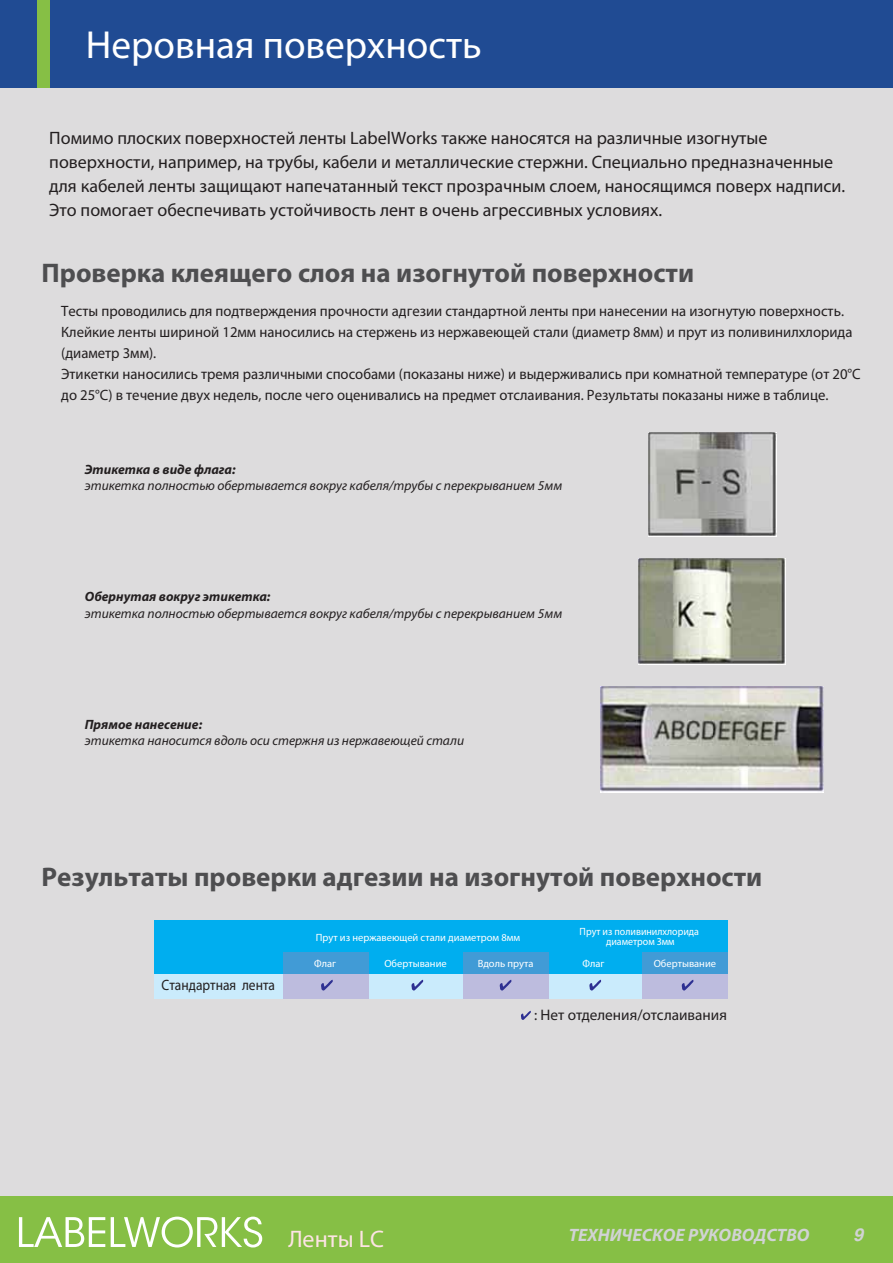
<style>
.page{position:relative;width:893px;height:1263px;background:#fff}
.page>*{position:absolute;margin:0;border:0;box-sizing:border-box;transform-origin:0 0}
.t1{font:39.3px "Myriad Pro";color:#fff}
.t2{font:700 27px "Myriad Pro";color:#4e4e50}
.t3{font:24px "Myriad Pro";color:#fde4e4}
.t4{font:18px/24px "Myriad Pro";color:#231f20}
.t5{font:italic 700 18px "Myriad Pro";color:#d1d3d4}
.t6{font:italic 700 18px "Helvetica";color:#d1d3d4}
.t7{font:15.3px "Myriad Pro";color:#231f20}
.t8{font:15px/21px "Myriad Pro";color:#231f20}
.t9{font:15px "Myriad Pro";color:#231f20;scale:.9 1}
.t10{font:italic 13.5px "Myriad Pro";color:#231f20}
.t11{font:italic 700 13.5px "Myriad Pro";color:#231f20}
.t12{font:10.5px "Myriad Pro";color:#fff}
.t13{font:10.5px/10.5px "Myriad Pro";color:#fff;text-align:center;scale:.95 1}
</style>
<div class="page">
<div style="left:0;top:0;width:892px;height:1263px;background:#dddcdd"></div>
<div style="left:0;top:1196px;width:892px;height:67px;background:#86bf45"></div>
<svg style="left:19px;top:1217px;width:86px;height:30px"></svg>
<svg style="left:111px;top:1217px;width:151px;height:31px"></svg>
<div style="left:0;top:0;width:892px;height:88px;background:#204b93"></div>
<div style="left:37px;top:0;width:13px;height:88px;background:#86bf45"></div>
<svg style="left:521px;top:1011px;width:10px;height:9px"></svg>
<div style="left:154px;top:948px;width:573px;height:51px;background:#caebfc"></div>
<div style="left:154px;top:920px;width:573px;height:53px;background:#00aeef"></div>
<div style="left:284px;top:973px;width:85px;height:26px;background:#bdbcde"></div>
<div style="left:284px;top:952px;width:85px;height:21px;background:#419bd6"></div>
<svg style="left:321px;top:980px;width:12px;height:11px"></svg>
<svg style="left:411px;top:980px;width:12px;height:11px"></svg>
<div style="left:463px;top:973px;width:85px;height:26px;background:#bdbcde"></div>
<div style="left:463px;top:952px;width:85px;height:21px;background:#419bd6"></div>
<svg style="left:499px;top:980px;width:12px;height:11px"></svg>
<svg style="left:589px;top:980px;width:12px;height:11px"></svg>
<div style="left:642px;top:973px;width:85px;height:26px;background:#bdbcde"></div>
<div style="left:642px;top:952px;width:85px;height:21px;background:#419bd6"></div>
<svg style="left:681px;top:980px;width:12px;height:11px"></svg>
<img style="left:648px;top:432px;width:128px;height:105px">
<img style="left:639px;top:559px;width:146px;height:106px">
<img style="left:601px;top:686px;width:222px;height:106px">
<h1 class="t1" style="left:86px;top:22px;width:397px">Неровная поверхность</h1>
<p class="t4" style="left:49px;top:125px;width:797px">Помимо плоских поверхностей ленты LabelWorks также наносятся на различные изогнутые поверхности, например, на трубы, кабели и металлические стержни. Специально предназначенные для кабелей ленты защищают напечатанный текст прозрачным слоем, наносящимся поверх надписи.<br>Это помогает обеспечивать устойчивость лент в очень агрессивных условиях.</p>
<h2 class="t2" style="left:42px;top:257px;width:654px">Проверка клеящего слоя на изогнутой поверхности</h2>
<p class="t8" style="left:61px;top:300px;width:801px">Тесты проводились для подтверждения прочности адгезии стандартной ленты при нанесении на изогнутую поверхность.<br>Клейкие ленты шириной 12мм наносились на стержень из нержавеющей стали (диаметр 8мм) и прут из поливинилхлорида (диаметр 3мм).<br>Этикетки наносились тремя различными способами (показаны ниже) и выдерживались при комнатной температуре (от 20°C до 25°C) в течение двух недель, после чего оценивались на предмет отслаивания. Результаты показаны ниже в таблице.</p>
<p class="t11" style="left:85px;top:461px;width:152px">Этикетка в виде флага:</p>
<p class="t10" style="left:85px;top:478px;width:479px">этикетка полностью обертывается вокруг кабеля/трубы с перекрыванием 5мм</p>
<p class="t11" style="left:85px;top:589px;width:187px">Обернутая вокруг этикетка:</p>
<p class="t10" style="left:85px;top:605px;width:479px">этикетка полностью обертывается вокруг кабеля/трубы с перекрыванием 5мм</p>
<p class="t11" style="left:85px;top:716px;width:119px">Прямое нанесение:</p>
<p class="t10" style="left:85px;top:732px;width:381px">этикетка наносится вдоль оси стержня из нержавеющей стали</p>
<h2 class="t2" style="left:42px;top:861px;width:722px">Результаты проверки адгезии на изогнутой поверхности</h2>
<p class="t9" style="left:162px;top:976px;width:128px">Стандартная лента</p>
<p class="t12" style="left:316px;top:931px;width:206px">Прут из нержавеющей стали диаметром 8мм</p>
<p class="t13" style="left:579px;top:926px;width:127px">Прут из поливинилхлорида диаметром 3мм</p>
<p class="t12" style="left:314px;top:957px;width:24px">Флаг</p>
<p class="t12" style="left:384px;top:957px;width:64px">Обертывание</p>
<p class="t12" style="left:477px;top:957px;width:57px">Вдоль прута</p>
<p class="t12" style="left:582px;top:957px;width:24px">Флаг</p>
<p class="t12" style="left:653px;top:957px;width:64px">Обертывание</p>
<p class="t7" style="left:534px;top:1006px;width:194px">: Нет отделения/отслаивания</p>
<h3 class="t3" style="left:288px;top:1225px;width:97px">Ленты LC</h3>
<p class="t5" style="left:568px;top:1224px;width:242px">ТЕХНИЧЕСКОЕ РУКОВОДСТВО</p>
<p class="t6" style="left:853px;top:1228px;width:12px">9</p>
</div>
